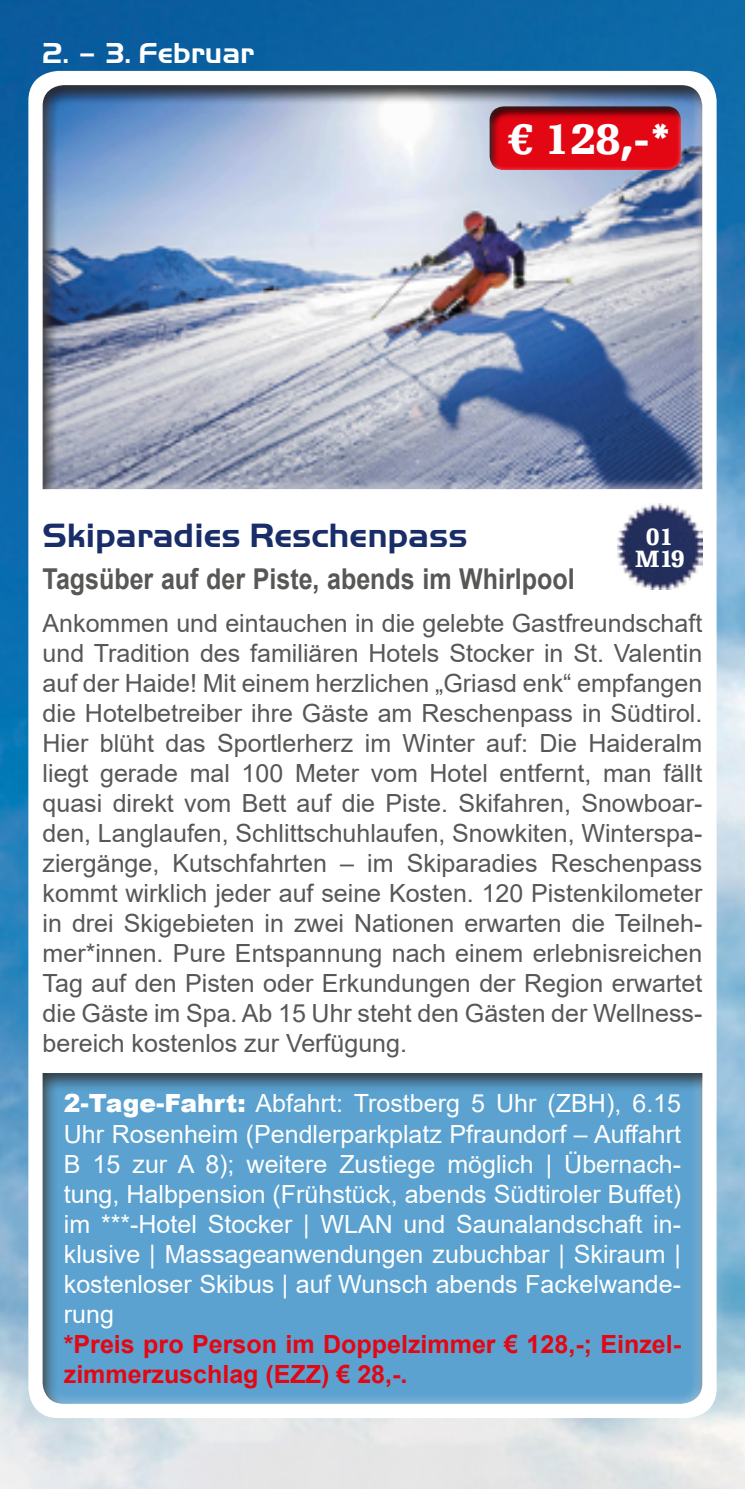
<style>
.page{position:relative;width:745px;height:1489px;background:#fff}
.page>*{position:absolute;margin:0;border:0;box-sizing:border-box;transform-origin:0 0}
.t1{font:900 45px "Egyptienne FLT Std";color:#fff}
.t2{font:700 35px "Handel Got D";color:#192d69}
.t3{font:700 30px "Handel Got D";color:#fff}
.t4{font:700 28.75px "Arial";color:#575756;scale:.87 1}
.t5{font:25px/30px "Arial";color:#575756;text-align:justify}
.t6{font:25px/30px "Arial";color:#fff;text-align:justify}
.t7{font:700 25px/30px "Arial";color:#e30613}
.t8{font:900 25px/22.5px "Egyptienne FLT Std";color:#fff;text-align:center}
.s1{font-weight:900}
</style>
<div class="page">
<img style="left:0;top:0;width:744px;height:1488px">
<div style="left:28px;top:71px;width:688px;height:1346px;background:#fff;border-radius:30px"></div>
<div style="left:20px;top:1056px;width:702px;height:350px;background:#000;opacity:.75"></div>
<img style="left:617px;top:504px;width:85px;height:85px">
<div style="left:22px;top:69px;width:699px;height:420px;background:#000;opacity:.75"></div>
<div style="left:469px;top:91px;width:235px;height:82px;background:#000;opacity:.75"></div>
<p class="t3" style="left:43px;top:36px;width:213px">2. – 3. Februar</p>
<h1 class="t1" style="left:507px;top:114px;width:164px">€ 128,-*</h1>
<h2 class="t2" style="left:43px;top:515px;width:426px">Skiparadies Reschenpass</h2>
<p class="t4" style="left:43px;top:559px;width:612px">Tagsüber auf der Piste, abends im Whirlpool</p>
<p class="t8" style="left:634px;top:525px;width:52px">01<br>M19</p>
<p class="t5" style="left:43px;top:607px;width:661px">Ankommen und eintauchen in die gelebte Gastfreundschaft und Tradition des familiären Hotels Stocker in St. Valentin auf der Haide! Mit einem herzlichen „Griasd enk“ empfangen die Hotelbetreiber ihre Gäste am Reschenpass in Südtirol.<br>Hier blüht das Sportlerherz im Winter auf: Die Haideralm liegt gerade mal 100 Meter vom Hotel entfernt, man fällt quasi direkt vom Bett auf die Piste. Skifahren, Snowboar&shy;den, Langlaufen, Schlittschuhlaufen, Snowkiten, Winterspa&shy;ziergänge, Kutschfahrten – im Skiparadies Reschenpass kommt wirklich jeder auf seine Kosten. 120 Pistenkilometer in drei Skigebieten in zwei Nationen erwarten die Teilneh&shy;mer*innen. Pure Entspannung nach einem erlebnisreichen Tag auf den Pisten oder Erkundungen der Region erwartet die Gäste im Spa. Ab 15 Uhr steht den Gästen der Wellness&shy;bereich kostenlos zur Verfügung.</p>
<p class="t6" style="left:64px;top:1088px;width:618px"><span class="s1">2-Tage-Fahrt:</span> Abfahrt: Trostberg 5 Uhr (ZBH), 6.15<br>Uhr Rosenheim (Pendlerparkplatz Pfraundorf – Auffahrt B 15 zur A 8); weitere Zustiege möglich | Übernach&shy;tung, Halbpension (Frühstück, abends Südtiroler Buffet) im ***-Hotel Stocker | WLAN und Saunalandschaft in&shy;klusive | Massageanwendungen zubuchbar | Skiraum | kostenloser Skibus | auf Wunsch abends Fackelwande&shy;rung</p>
<p class="t7" style="left:64px;top:1328px;width:618px">*Preis pro Person im Doppelzimmer € 128,-; Einzel&shy;zimmerzuschlag (EZZ) € 28,-.</p>
</div>
